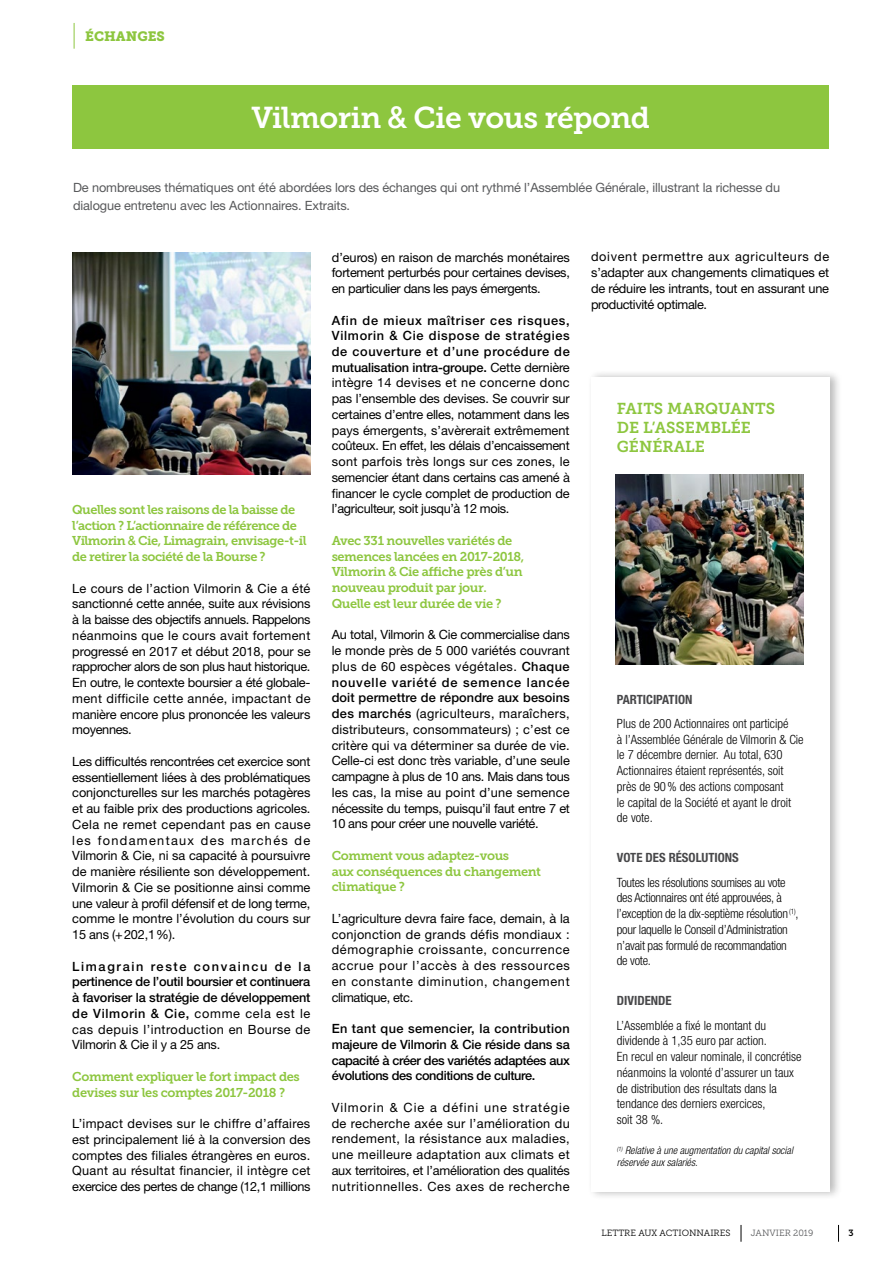
<style>
.page{position:relative;width:893px;height:1263px;background:#fff}
.page>*{position:absolute;margin:0;border:0;box-sizing:border-box;transform-origin:0 0}
.t1{font:30px "Museo Slab 700";letter-spacing:-.02em;color:#fff}
.t2{font:15.75px/18.8px "Museo Slab 700";color:#8dc63f}
.t3{font:13.5px "Museo Slab 900";color:#8dc63f}
.t4{font:12.75px/15.8px "Helvetica Neue LT Std";letter-spacing:-.02em;color:#000;text-align:justify}
.t5{font:300 condensed 12.75px/15.8px "Helvetica Neue LT Std";color:#000}
.t6{font:12.75px/15.8px "Museo Slab 700";letter-spacing:-.03em;color:#8dc63f}
.t7{font:500 12.75px/15.8px "Helvetica Neue LT Std";letter-spacing:-.02em;color:#000;text-align:justify}
.t8{font:300 condensed 12.75px/15.8px "Helvetica Neue LT Std";letter-spacing:-.02em;color:#000}
.t9{font:12.75px/18px "Helvetica Neue LT Std";letter-spacing:-.01em;color:#58595b}
.t10{font:700 condensed 12.75px "Helvetica Neue LT Std";color:#48484a}
.t11{font:italic 300 condensed 10.5px/12px "Helvetica Neue LT Std";color:#000}
.t12{font:9px "Museo Slab 300";color:#000}
.t13{font:9px "Museo Slab 300";color:#58595b}
.t14{font:9px "Museo Slab 700";color:#000}
.s1{font-family:"Helvetica Neue LT Std";font-weight:500}
.s2{font-weight:400}
.s3{font-weight:500}
</style>
<div class="page">
<svg style="left:741px;top:1225px;width:1px;height:17px"></svg>
<svg style="left:838px;top:1225px;width:1px;height:17px"></svg>
<svg style="left:74px;top:23px;width:1px;height:26px"></svg>
<div style="left:72px;top:85px;width:757px;height:64px;background:#8dc63f"></div>
<div style="left:587px;top:369px;width:255px;height:831px;background:#000;opacity:.28"></div>
<div style="left:591px;top:377px;width:238px;height:814px;background:#fff"></div>
<img style="left:616px;top:475px;width:188px;height:189px">
<img style="left:72px;top:252px;width:239px;height:223px">
<p class="t3" style="left:85px;top:29px;width:81px">ÉCHANGES</p>
<h1 class="t1" style="left:251px;top:101px;width:400px">Vilmorin <span class="s1">&amp;</span> Cie vous répond</h1>
<p class="t9" style="left:73px;top:178px;width:708px">De nombreuses thématiques ont été abordées lors des échanges qui ont rythmé l’Assemblée Générale, illustrant la richesse du dialogue entretenu avec les Actionnaires. Extraits.</p>
<p class="t6" style="left:72px;top:502px;width:236px">Quelles sont les raisons de la baisse de l’action ? L’actionnaire de référence de Vilmorin <span class="s1">&amp;</span> Cie, Limagrain, envisage-t-il de retirer la société de la Bourse ?</p>
<p class="t4" style="left:72px;top:580px;width:240px">Le cours de l’action Vilmorin &amp; Cie a été sanctionné cette année, suite aux révisions à la baisse des objectifs annuels. Rappelons néanmoins que le cours avait fortement progressé en 2017 et début 2018, pour se rapprocher alors de son plus haut historique.<br>En outre, le contexte boursier a été globale&shy;ment difficile cette année, impactant de manière encore plus prononcée les valeurs moyennes.</p>
<p class="t4" style="left:72px;top:753px;width:240px">Les difficultés rencontrées cet exercice sont essentiellement liées à des problématiques conjoncturelles sur les marchés potagères et au faible prix des productions agricoles.<br>Cela ne remet cependant pas en cause les fondamentaux des marchés de Vilmorin &amp; Cie, ni sa capacité à poursuivre de manière résiliente son développement.<br>Vilmorin &amp; Cie se positionne ainsi comme une valeur à profil défensif et de long terme, comme le montre l’évolution du cours sur 15 ans (+202,1%).</p>
<p class="t7" style="left:72px;top:958px;width:240px">Limagrain reste convaincu de la pertinence de l’outil boursier et continuera à favoriser la stratégie de développement de Vilmorin &amp; Cie, <span class="s2">comme cela est le cas depuis l’introduction en Bourse de Vilmorin &amp; Cie il y a 25 ans.</span></p>
<p class="t6" style="left:72px;top:1069px;width:229px">Comment expliquer le fort impact des devises sur les comptes 2017-2018 ?</p>
<p class="t4" style="left:72px;top:1115px;width:240px">L’impact devises sur le chiffre d’affaires est principalement lié à la conversion des comptes des filiales étrangères en euros.<br>Quant au résultat financier, il intègre cet exercice des pertes de change (12,1 millions</p>
<p class="t4" style="left:332px;top:249px;width:240px">d’euros) en raison de marchés monétaires fortement perturbés pour certaines devises, en particulier dans les pays émergents.</p>
<p class="t4" style="left:332px;top:312px;width:240px"><span class="s3">Afin de mieux maîtriser ces risques, Vilmorin &amp; Cie dispose de stratégies de couverture et d’une procédure de mutualisation intra-groupe.</span> Cette dernière intègre 14 devises et ne concerne donc pas l’ensemble des devises. Se couvrir sur certaines d’entre elles, notamment dans les pays émergents, s’avèrerait extrêmement coûteux. En effet, les délais d’encaissement sont parfois très longs sur ces zones, le semencier étant dans certains cas amené à financer le cycle complet de production de l’agriculteur, soit jusqu’à 12 mois.</p>
<p class="t6" style="left:332px;top:533px;width:194px">Avec 331 nouvelles variétés de semences lancées en 2017-2018,<br>Vilmorin <span class="s1">&amp;</span> Cie affiche près d’un nouveau produit par jour.<br>Quelle est leur durée de vie ?</p>
<p class="t4" style="left:332px;top:627px;width:240px">Au total, Vilmorin &amp; Cie commercialise dans le monde près de 5 000 variétés couvrant plus de 60 espèces végétales. <span class="s3">Chaque nouvelle variété de semence lancée doit permettre de répondre aux besoins des marchés</span> (agriculteurs, maraîchers, distributeurs, consommateurs) ; c’est ce critère qui va déterminer sa durée de vie.<br>Celle-ci est donc très variable, d’une seule campagne à plus de 10 ans. Mais dans tous les cas, la mise au point d’une semence nécessite du temps, puisqu’il faut entre 7 et 10 ans pour créer une nouvelle variété.</p>
<p class="t6" style="left:332px;top:848px;width:211px">Comment vous adaptez-vous<br>aux conséquences du changement climatique ?</p>
<p class="t4" style="left:332px;top:910px;width:240px">L’agriculture devra faire face, demain, à la conjonction de grands défis mondiaux : démographie croissante, concurrence accrue pour l’accès à des ressources en constante diminution, changement climatique, etc.</p>
<p class="t7" style="left:332px;top:1021px;width:240px">En tant que semencier, la contribution majeure de Vilmorin &amp; Cie réside dans sa capacité à créer des variétés adaptées aux évolutions des conditions de culture.</p>
<p class="t4" style="left:332px;top:1099px;width:240px">Vilmorin &amp; Cie a défini une stratégie de recherche axée sur l’amélioration du rendement, la résistance aux maladies, une meilleure adaptation aux climats et aux territoires, et l’amélioration des qualités nutritionnelles. Ces axes de recherche</p>
<p class="t4" style="left:591px;top:249px;width:240px">doivent permettre aux agriculteurs de s’adapter aux changements climatiques et de réduire les intrants, tout en assurant une productivité optimale.</p>
<p class="t2" style="left:617px;top:399px;width:160px">FAITS MARQUANTS<br>DE L’ASSEMBLÉE<br>GÉNÉRALE</p>
<p class="t10" style="left:617px;top:691px;width:77px">PARTICIPATION</p>
<p class="t5" style="left:617px;top:715px;width:188px">Plus de 200 Actionnaires ont participé<br>à l’Assemblée Générale de Vilmorin &amp; Cie le 7 décembre dernier. Au total, 630<br>Actionnaires étaient représentés, soit près de 90% des actions composant<br>le capital de la Société et ayant le droit de vote.</p>
<p class="t10" style="left:617px;top:850px;width:123px">VOTE DES RÉSOLUTIONS</p>
<p class="t8" style="left:617px;top:874px;width:183px">Toutes les résolutions soumises au vote des Actionnaires ont été approuvées, à l’exception de la dix-septième résolution <sup>(1)</sup>, pour laquelle le Conseil d’Administration n’avait pas formulé de recommandation de vote.</p>
<p class="t10" style="left:617px;top:993px;width:56px">DIVIDENDE</p>
<p class="t5" style="left:617px;top:1017px;width:186px">L’Assemblée a fixé le montant du dividende à 1,35 euro par action.<br>En recul en valeur nominale, il concrétise néanmoins la volonté d’assurer un taux de distribution des résultats dans la tendance des derniers exercices,<br>soit 38 %.</p>
<p class="t11" style="left:617px;top:1144px;width:178px"><sup>(1)</sup> Relative à une augmentation du capital social réservée aux salariés.</p>
<p class="t12" style="left:602px;top:1228px;width:130px">LETTRE AUX ACTIONNAIRES</p>
<p class="t13" style="left:751px;top:1228px;width:64px">JANVIER 2019</p>
<p class="t14" style="left:848px;top:1228px;width:7px">3</p>
</div>
